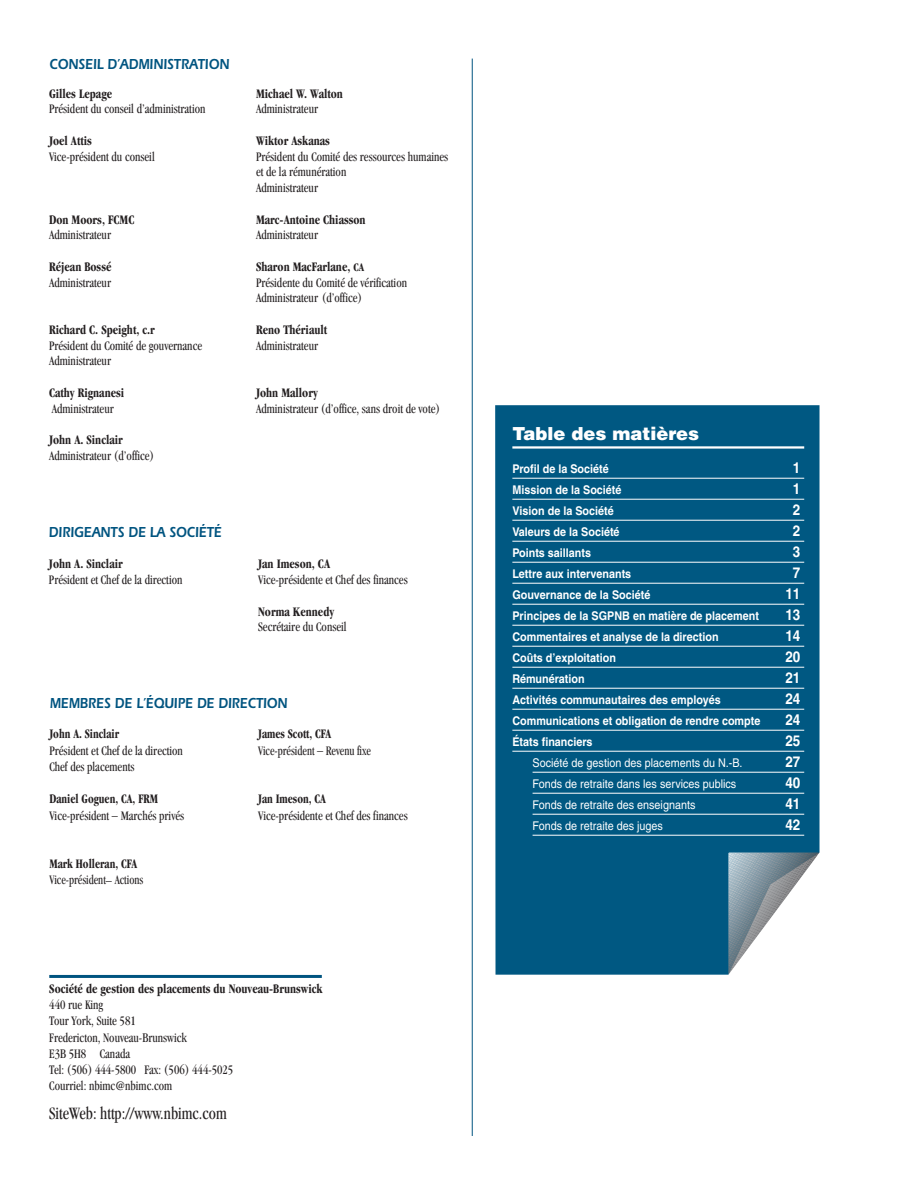
<style>
.page{position:relative;width:918px;height:1188px;background:#fff}
.page>*{position:absolute;margin:0;border:0;box-sizing:border-box;transform-origin:0 0}
.t1{font:condensed 18px "Garamond";color:#231f20;scale:.9 1}
.t2{font:900 18px "Helvetica";color:#fff}
.t3{font:600 15px "Itc Eras";color:#005480;scale:.85 1}
.t4{font:700 15px "Helvetica";color:#fff;scale:.9 1}
.t5{font:condensed 13.5px/16.2px "Garamond";color:#231f20;scale:.9 1}
.t6{font:700 condensed 13.5px "Garamond";color:#231f20;scale:.9 1}
.t7{font:700 condensed 13.5px "Garamond";color:#231f20;scale:.85 1}
.t8{font:condensed 13.5px "Garamond";color:#231f20;scale:.85 1}
.t9{font:700 12px "Helvetica";color:#fff;scale:.9 1}
.t10{font:12px "Helvetica";color:#fff;scale:.9 1}
.s1{font-size:12px}
</style>
<div class="page">
<div style="left:495px;top:405px;width:325px;height:570px;background:#005882"></div>
<svg style="left:728px;top:853px;width:92px;height:122px"></svg>
<hr style="left:512px;top:446px;width:292px;height:3px;background:#fff">
<hr style="left:512px;top:478px;width:292px;height:1px;background:#fff">
<hr style="left:512px;top:499px;width:292px;height:1px;background:#fff">
<hr style="left:512px;top:520px;width:292px;height:1px;background:#fff">
<hr style="left:512px;top:541px;width:292px;height:1px;background:#fff">
<hr style="left:512px;top:562px;width:292px;height:1px;background:#fff">
<hr style="left:512px;top:583px;width:292px;height:1px;background:#fff">
<hr style="left:512px;top:604px;width:292px;height:1px;background:#fff">
<hr style="left:512px;top:625px;width:292px;height:1px;background:#fff">
<hr style="left:512px;top:646px;width:292px;height:1px;background:#fff">
<hr style="left:512px;top:667px;width:292px;height:1px;background:#fff">
<hr style="left:512px;top:688px;width:292px;height:1px;background:#fff">
<hr style="left:512px;top:709px;width:292px;height:1px;background:#fff">
<hr style="left:512px;top:730px;width:292px;height:1px;background:#fff">
<hr style="left:512px;top:751px;width:292px;height:1px;background:#fff">
<hr style="left:533px;top:772px;width:271px;height:1px;background:#fff">
<hr style="left:533px;top:793px;width:271px;height:1px;background:#fff">
<hr style="left:533px;top:814px;width:271px;height:1px;background:#fff">
<hr style="left:533px;top:835px;width:271px;height:1px;background:#fff">
<hr style="left:49px;top:975px;width:273px;height:3px;background:#005480">
<hr style="left:472px;top:59px;width:1px;height:1077px;background:#005480">
<p class="t3" style="left:49px;top:59px;width:213px">CONSEIL D’ADMINISTRATION</p>
<p class="t6" style="left:49px;top:88px;width:72px">Gilles Lepage</p>
<p class="t6" style="left:256px;top:88px;width:98px">Michael W. Walton</p>
<p class="t5" style="left:49px;top:102px;width:175px">Président du conseil d’administration</p>
<p class="t5" style="left:256px;top:102px;width:70px">Administrateur</p>
<p class="t6" style="left:49px;top:135px;width:49px">Joel Attis</p>
<p class="t6" style="left:256px;top:135px;width:84px">Wiktor Askanas</p>
<p class="t5" style="left:49px;top:149px;width:119px">Vice-président du conseil</p>
<p class="t5" style="left:256px;top:149px;width:215px;line-height:15.8px">Président du Comité des ressources humaines et de la rémunération<br>Administrateur</p>
<p class="t6" style="left:49px;top:214px;width:96px">Don Moors, FCMC</p>
<p class="t6" style="left:256px;top:214px;width:123px">Marc-Antoine Chiasson</p>
<p class="t5" style="left:49px;top:228px;width:70px">Administrateur</p>
<p class="t5" style="left:256px;top:228px;width:70px">Administrateur</p>
<p class="t6" style="left:49px;top:261px;width:71px">Réjean Bossé</p>
<p class="t6" style="left:256px;top:261px;width:122px">Sharon MacFarlane, <span class="s1">CA</span></p>
<p class="t5" style="left:49px;top:275px;width:70px">Administrateur</p>
<p class="t5" style="left:256px;top:275px;width:169px;line-height:15.8px">Présidente du Comité de vérification<br>Administrateur (d’office)</p>
<p class="t6" style="left:49px;top:324px;width:119px">Richard C. Speight, c.r</p>
<p class="t6" style="left:256px;top:324px;width:81px">Reno Thériault</p>
<p class="t5" style="left:49px;top:338px;width:172px">Président du Comité de gouvernance</p>
<p class="t5" style="left:256px;top:338px;width:70px">Administrateur</p>
<p class="t5" style="left:49px;top:354px;width:70px">Administrateur</p>
<p class="t6" style="left:49px;top:387px;width:85px">Cathy Rignanesi</p>
<p class="t6" style="left:256px;top:387px;width:70px">John Mallory</p>
<p class="t5" style="left:52px;top:401px;width:70px">Administrateur</p>
<p class="t5" style="left:256px;top:401px;width:206px">Administrateur (d’office, sans droit de vote)</p>
<p class="t6" style="left:49px;top:435px;width:84px">John A. Sinclair</p>
<p class="t5" style="left:49px;top:449px;width:118px">Administrateur (d’office)</p>
<p class="t3" style="left:49px;top:527px;width:205px">DIRIGEANTS DE LA SOCIÉTÉ</p>
<p class="t6" style="left:49px;top:558px;width:84px">John A. Sinclair</p>
<p class="t6" style="left:258px;top:558px;width:81px">Jan Imeson, CA</p>
<p class="t5" style="left:49px;top:572px;width:150px">Président et Chef de la direction</p>
<p class="t5" style="left:258px;top:572px;width:168px">Vice-présidente et Chef des finances</p>
<p class="t6" style="left:258px;top:607px;width:86px">Norma Kennedy</p>
<p class="t5" style="left:258px;top:620px;width:100px">Secrétaire du Conseil</p>
<p class="t3" style="left:50px;top:698px;width:281px">MEMBRES DE L’ÉQUIPE DE DIRECTION</p>
<p class="t7" style="left:49px;top:729px;width:84px">John A. Sinclair</p>
<p class="t7" style="left:258px;top:729px;width:88px">James Scott, CFA</p>
<p class="t5" style="left:49px;top:743px;width:150px">Président et Chef de la direction</p>
<p class="t8" style="left:258px;top:745px;width:134px">Vice-président _ Revenu fixe</p>
<p class="t5" style="left:49px;top:760px;width:96px">Chef des placements</p>
<p class="t7" style="left:49px;top:794px;width:129px">Daniel Goguen, CA, FRM</p>
<p class="t7" style="left:258px;top:794px;width:81px">Jan Imeson, CA</p>
<p class="t5" style="left:49px;top:808px;width:151px">Vice-président _ Marchés privés</p>
<p class="t5" style="left:258px;top:808px;width:168px">Vice-présidente et Chef des finances</p>
<p class="t7" style="left:49px;top:859px;width:105px">Mark Holleran, CFA</p>
<p class="t8" style="left:49px;top:875px;width:112px">Vice-président_ Actions</p>
<p class="t6" style="left:49px;top:984px;width:305px">Société de gestion des placements du Nouveau-Brunswick</p>
<p class="t5" style="left:49px;top:998px;width:206px">440 rue King<br>Tour York, Suite 581<br>Fredericton, Nouveau-Brunswick<br>E3B 5H8 Canada<br>Tel: (506) 444-5800 Fax: (506) 444-5025<br>Courriel: nbimc@nbimc.com</p>
<h1 class="t1" style="left:49px;top:1106px;width:199px">SiteWeb: http://www.nbimc.com</h1>
<h1 class="t2" style="left:512px;top:427px;width:188px">Table des matières</h1>
<p class="t9" style="left:512px;top:465px;width:109px">Profil de la Société</p>
<p class="t4" style="left:793px;top:463px;width:10px">1</p>
<p class="t9" style="left:512px;top:486px;width:123px">Mission de la Société</p>
<p class="t4" style="left:793px;top:484px;width:10px">1</p>
<p class="t9" style="left:512px;top:507px;width:114px">Vision de la Société</p>
<p class="t4" style="left:793px;top:505px;width:10px">2</p>
<p class="t9" style="left:512px;top:528px;width:121px">Valeurs de la Société</p>
<p class="t4" style="left:793px;top:526px;width:10px">2</p>
<p class="t9" style="left:512px;top:549px;width:89px">Points saillants</p>
<p class="t4" style="left:793px;top:547px;width:10px">3</p>
<p class="t9" style="left:512px;top:570px;width:134px">Lettre aux intervenants</p>
<p class="t4" style="left:793px;top:568px;width:10px">7</p>
<p class="t9" style="left:512px;top:591px;width:155px">Gouvernance de la Société</p>
<p class="t4" style="left:785px;top:589px;width:18px">11</p>
<p class="t9" style="left:512px;top:612px;width:276px">Principes de la SGPNB en matière de placement</p>
<p class="t4" style="left:785px;top:610px;width:18px">13</p>
<p class="t9" style="left:512px;top:633px;width:231px">Commentaires et analyse de la direction</p>
<p class="t4" style="left:785px;top:631px;width:18px">14</p>
<p class="t9" style="left:512px;top:654px;width:117px">Coûts d’exploitation</p>
<p class="t4" style="left:785px;top:652px;width:18px">20</p>
<p class="t9" style="left:512px;top:675px;width:82px">Rémunération</p>
<p class="t4" style="left:785px;top:673px;width:18px">21</p>
<p class="t9" style="left:512px;top:696px;width:233px">Activités communautaires des employés</p>
<p class="t4" style="left:785px;top:694px;width:18px">24</p>
<p class="t9" style="left:512px;top:717px;width:277px">Communications et obligation de rendre compte</p>
<p class="t4" style="left:785px;top:715px;width:18px">24</p>
<p class="t9" style="left:512px;top:738px;width:91px">États financiers</p>
<p class="t4" style="left:785px;top:736px;width:18px">25</p>
<p class="t10" style="left:533px;top:759px;width:235px">Société de gestion des placements du N.-B.</p>
<p class="t4" style="left:785px;top:757px;width:18px">27</p>
<p class="t10" style="left:533px;top:780px;width:228px">Fonds de retraite dans les services publics</p>
<p class="t4" style="left:785px;top:778px;width:18px">40</p>
<p class="t10" style="left:533px;top:801px;width:182px">Fonds de retraite des enseignants</p>
<p class="t4" style="left:785px;top:799px;width:18px">41</p>
<p class="t10" style="left:533px;top:822px;width:146px">Fonds de retraite des juges</p>
<p class="t4" style="left:785px;top:820px;width:18px">42</p>
</div>
